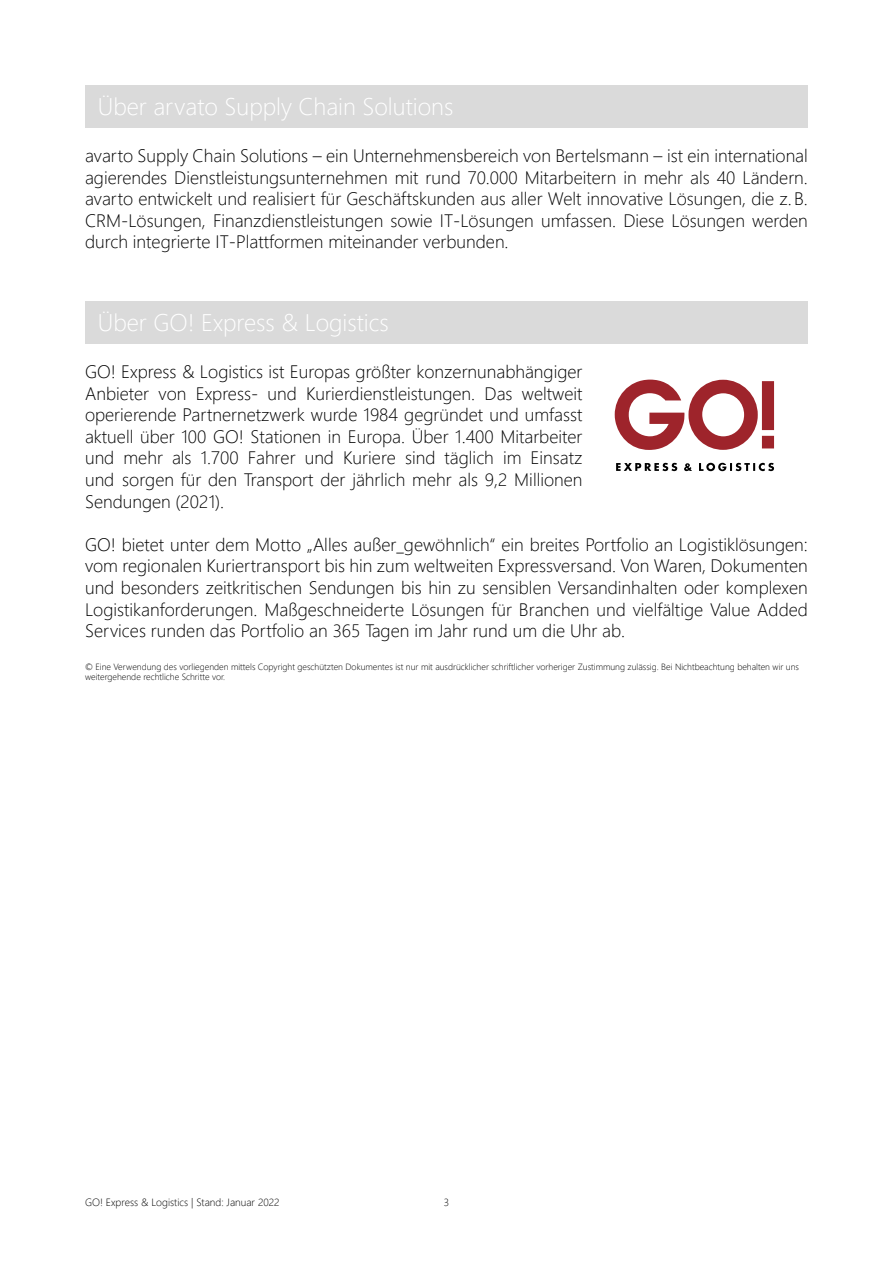
<style>
.page{position:relative;width:893px;height:1263px;background:#fff}
.page>*{position:absolute;margin:0;border:0;box-sizing:border-box;transform-origin:0 0}
.t1{font:300 24px "Segoe UI";color:#fff}
.t2{font:300 18px/21.6px "Segoe UI";color:#000;text-align:justify}
.t3{font:300 10.5px "Segoe UI";color:#000}
.t4{font:300 9px/10.8px "Segoe UI";color:#000}
</style>
<div class="page">
<div style="left:85px;top:85px;width:723px;height:43px;background:#dadada"></div>
<div style="left:85px;top:301px;width:723px;height:43px;background:#dadada"></div>
<svg style="left:615px;top:380px;width:159px;height:70px"></svg>
<svg style="left:616px;top:463px;width:158px;height:8px"></svg>
<h1 class="t1" style="left:98px;top:84px;width:357px">Über arvato Supply Chain Solutions</h1>
<p class="t2" style="left:85px;top:143px;width:724px">avarto Supply Chain Solutions – ein Unternehmensbereich von Bertelsmann – ist ein international agierendes Dienstleistungsunternehmen mit rund 70.000 Mitarbeitern in mehr als 40 Ländern. avarto entwickelt und realisiert für Geschäftskunden aus aller Welt innovative Lösungen, die z.B.<br>CRM-Lösungen, Finanzdienstleistungen sowie IT-Lösungen umfassen. Diese Lösungen werden durch integrierte IT-Plattformen miteinander verbunden.</p>
<h1 class="t1" style="left:98px;top:300px;width:293px">Über GO! Express &amp; Logistics</h1>
<p class="t2" style="left:85px;top:359px;width:499px">GO! Express &amp; Logistics ist Europas größter konzernunabhängiger Anbieter von Express- und Kurierdienstleistungen. Das weltweit operierende Partnernetzwerk wurde 1984 gegründet und umfasst aktuell über 100 GO! Stationen in Europa. Über 1.400 Mitarbeiter und mehr als 1.700 Fahrer und Kuriere sind täglich im Einsatz und sorgen für den Transport der jährlich mehr als 9,2 Millionen Sendungen (2021).</p>
<p class="t2" style="left:85px;top:532px;width:724px">GO! bietet unter dem Motto „Alles außer_gewöhnlich“ ein breites Portfolio an Logistiklösungen: vom regionalen Kuriertransport bis hin zum weltweiten Expressversand. Von Waren, Dokumenten und besonders zeitkritischen Sendungen bis hin zu sensiblen Versandinhalten oder komplexen Logistikanforderungen. Maßgeschneiderte Lösungen für Branchen und vielfältige Value Added Services runden das Portfolio an 365 Tagen im Jahr rund um die Uhr ab.</p>
<p class="t4" style="left:85px;top:660px;width:715px">© Eine Verwendung des vorliegenden mittels Copyright geschützten Dokumentes ist nur mit ausdrücklicher schriftlicher vorheriger Zustimmung zulässig. Bei Nichtbeachtung behalten wir uns weitergehende rechtliche Schritte vor.</p>
<p class="t3" style="left:444px;top:1192px;width:7px">3</p>
</div>
